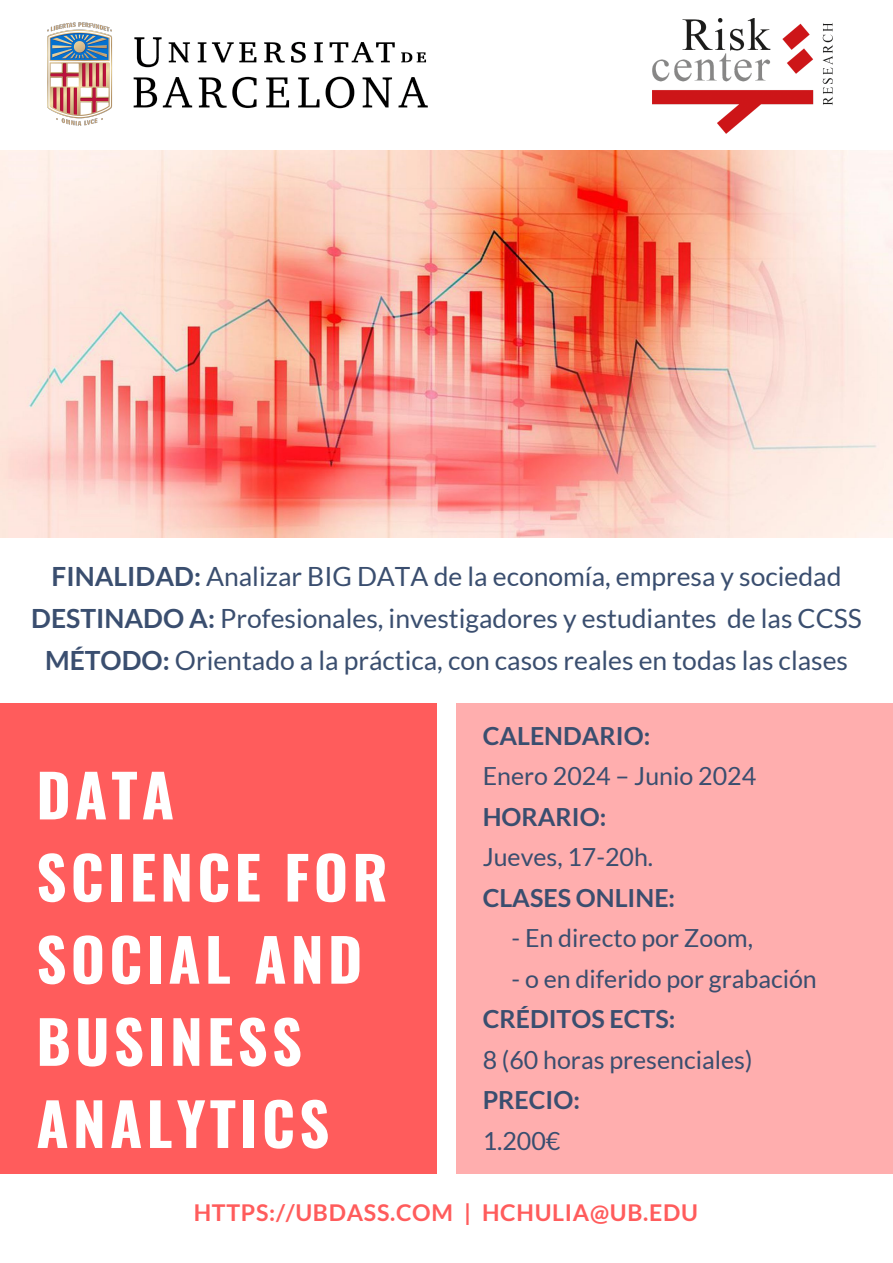
<style>
.page{position:relative;width:893px;height:1263px;background:#fff}
.page>*{position:absolute;margin:0;border:0;box-sizing:border-box;transform-origin:0 0}
.t1{font:700 58.8px/82.1px "Oswald";letter-spacing:.07em;color:#fff}
.t2{font:26.47px "Lato";color:#3a4e6f}
.t3{font:24.97px "Lato";color:#3a4e6f}
.t4{font:700 24.97px "Lato";color:#3a4e6f}
.t5{font:700 23.17px "Lato";letter-spacing:.03em;color:#ff5c5c}
.s1{font-weight:700}
</style>
<div class="page">
<div style="left:0;top:703px;width:437px;height:471px;background:#ff5c5c"></div>
<div style="left:456px;top:703px;width:437px;height:471px;background:#ffaeae"></div>
<img style="left:0;top:151px;width:893px;height:386px">
<img style="left:47px;top:22px;width:381px;height:104px">
<img style="left:652px;top:19px;width:180px;height:114px">
<p class="t2" style="left:52px;top:560px;width:791px"><span class="s1">FINALIDAD:</span> Analizar BIG DATA de la economía, empresa y sociedad</p>
<p class="t2" style="left:31px;top:602px;width:832px"><span class="s1">DESTINADO A:</span> Profesionales, investigadores y estudiantes de las CCSS</p>
<p class="t2" style="left:45px;top:644px;width:804px"><span class="s1">MÉTODO:</span> Orientado a la práctica, con casos reales en todas las clases</p>
<p class="t1" style="left:36px;top:752px;width:353px">DATA<br>SCIENCE FOR<br>SOCIAL AND<br>BUSINESS<br>ANALYTICS</p>
<p class="t4" style="left:483px;top:720px;width:169px">CALENDARIO:</p>
<p class="t3" style="left:483px;top:760px;width:275px">Enero 2024 – Junio 2024</p>
<p class="t4" style="left:483px;top:801px;width:125px">HORARIO:</p>
<p class="t3" style="left:483px;top:841px;width:172px">Jueves, 17-20h.</p>
<p class="t4" style="left:483px;top:882px;width:194px">CLASES ONLINE:</p>
<p class="t3" style="left:511px;top:922px;width:243px">- En directo por Zoom,</p>
<p class="t3" style="left:511px;top:963px;width:307px">- o en diferido por grabación</p>
<p class="t4" style="left:483px;top:1003px;width:194px">CRÉDITOS ECTS:</p>
<p class="t3" style="left:483px;top:1044px;width:271px">8 (60 horas presenciales)</p>
<p class="t4" style="left:483px;top:1084px;width:99px">PRECIO:</p>
<p class="t3" style="left:483px;top:1125px;width:79px">1.200€</p>
<p class="t5" style="left:194px;top:1198px;width:505px">HTTPS://UBDASS.COM | HCHULIA@UB.EDU</p>
</div>
